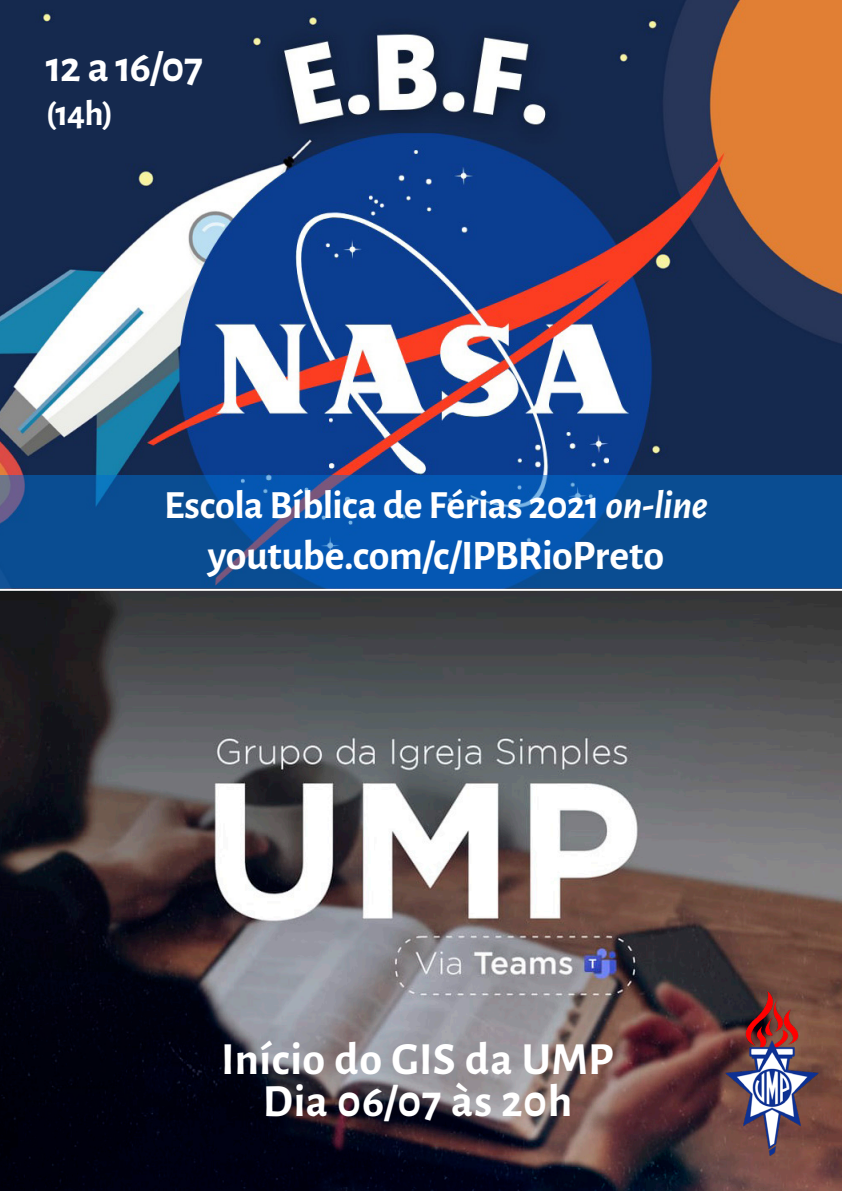
<style>
.page{position:relative;width:842px;height:1191px;background:#fff}
.page>*{position:absolute;margin:0;border:0;box-sizing:border-box;transform-origin:0 0}
.t1{font:700 46px/42px "Alegreya Sans";letter-spacing:.01em;color:#fff;text-align:center}
.t2{font:700 44px "Alegreya Sans";color:#fff}
.t3{font:700 42px "Alegreya Sans";letter-spacing:-.015em;color:#fff}
.t4{font:700 40px "Alegreya Sans";letter-spacing:-.01em;color:#fff}
.t5{font:700 36px "Alegreya Sans";color:#fff}
.s1{font-style:italic}
</style>
<div class="page">
<img style="left:0;top:0;width:842px;height:1191px">
<img style="left:726px;top:991px;width:92px;height:164px">
<hr style="left:0;top:589px;width:842px;height:2px;background:#fff">
<svg style="left:0;top:476px;width:842px;height:112px;background:#0b519e"></svg>
<p class="t2" style="left:46px;top:35px;width:159px">12 a 16/07</p>
<p class="t5" style="left:46px;top:87px;width:69px">(14h)</p>
<p class="t4" style="left:164px;top:476px;width:545px">Escola Bíblica de Férias 2021 <span class="s1">on-line</span></p>
<p class="t3" style="left:208px;top:524px;width:458px">youtube.com/c/IPBRioPreto</p>
<p class="t1" style="left:221px;top:1035px;width:394px">Início do GIS da UMP<br>Dia 06/07 às 20h</p>
</div>
